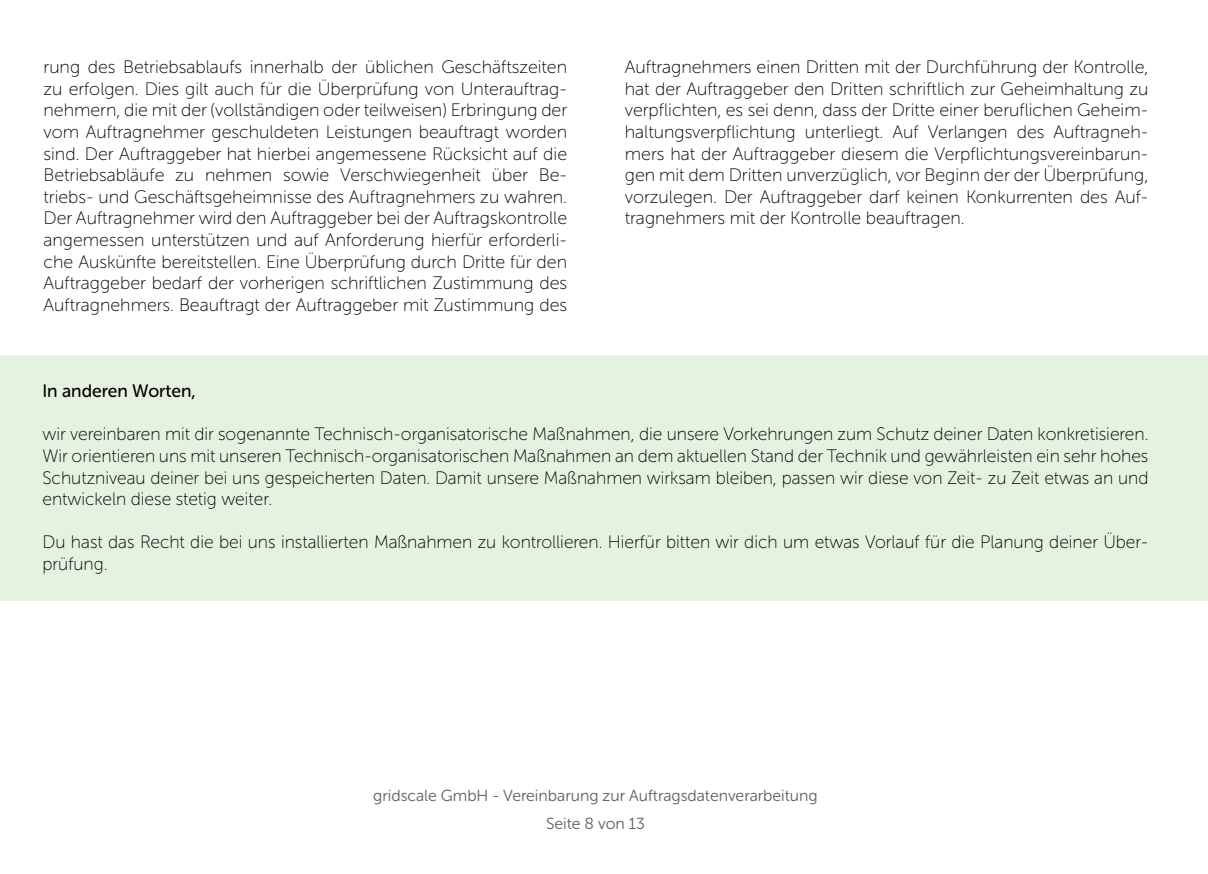
<style>
.page{position:relative;width:1208px;height:874px;background:#fff}
.page>*{position:absolute;margin:0;border:0;box-sizing:border-box;transform-origin:0 0}
.t1{font:18px/21.6px "Museo Sans Rounded 100";color:#030003;text-align:justify}
.t2{font:18px/21.6px "Museo Sans Rounded 100";color:#000001;text-align:justify}
.t3{font:18px "Museo Sans Rounded 500";color:#030003}
.t4{font:16px "Museo Sans Rounded 300";color:#5d6162}
</style>
<div class="page">
<div style="left:0;top:354px;width:1208px;height:246px;background:#e6f2e0"></div>
<p class="t1" style="left:44px;top:56px;width:525px">rung des Betriebsablaufs innerhalb der üblichen Geschäftszeiten zu erfolgen. Dies gilt auch für die Überprüfung von Unterauftrag&shy;nehmern, die mit der (vollständigen oder teilweisen) Erbringung der vom Auftragnehmer geschuldeten Leistungen beauftragt worden sind. Der Auftraggeber hat hierbei angemessene Rücksicht auf die Betriebsabläufe zu nehmen sowie Verschwiegenheit über Be&shy;triebs- und Geschäftsgeheimnisse des Auftragnehmers zu wahren.<br>Der Auftragnehmer wird den Auftraggeber bei der Auftragskontrolle angemessen unterstützen und auf Anforderung hierfür erforderli&shy;che Auskünfte bereitstellen. Eine Überprüfung durch Dritte für den Auftraggeber bedarf der vorherigen schriftlichen Zustimmung des Auftragnehmers. Beauftragt der Auftraggeber mit Zustimmung des</p>
<p class="t1" style="left:625px;top:56px;width:525px">Auftragnehmers einen Dritten mit der Durchführung der Kontrolle, hat der Auftraggeber den Dritten schriftlich zur Geheimhaltung zu verpflichten, es sei denn, dass der Dritte einer beruflichen Geheim&shy;haltungsverpflichtung unterliegt. Auf Verlangen des Auftragneh&shy;mers hat der Auftraggeber diesem die Verpflichtungsvereinbarun&shy;gen mit dem Dritten unverzüglich, vor Beginn der der Überprüfung, vorzulegen. Der Auftraggeber darf keinen Konkurrenten des Auf&shy;tragnehmers mit der Kontrolle beauftragen.</p>
<p class="t3" style="left:43px;top:381px;width:155px">In anderen Worten,</p>
<p class="t2" style="left:43px;top:423px;width:1107px">wir vereinbaren mit dir sogenannte Technisch-organisatorische Maßnahmen, die unsere Vorkehrungen zum Schutz deiner Daten konkretisieren.<br>Wir orientieren uns mit unseren Technisch-organisatorischen Maßnahmen an dem aktuellen Stand der Technik und gewährleisten ein sehr hohes Schutzniveau deiner bei uns gespeicherten Daten. Damit unsere Maßnahmen wirksam bleiben, passen wir diese von Zeit- zu Zeit etwas an und entwickeln diese stetig weiter.</p>
<p class="t2" style="left:43px;top:531px;width:1107px">Du hast das Recht die bei uns installierten Maßnahmen zu kontrollieren. Hierfür bitten wir dich um etwas Vorlauf für die Planung deiner Über&shy;prüfung.</p>
<p class="t4" style="left:373px;top:786px;width:446px">gridscale GmbH - Vereinbarung zur Auftragsdatenverarbeitung</p>
<p class="t4" style="left:546px;top:813px;width:100px">Seite 8 von 13</p>
</div>
